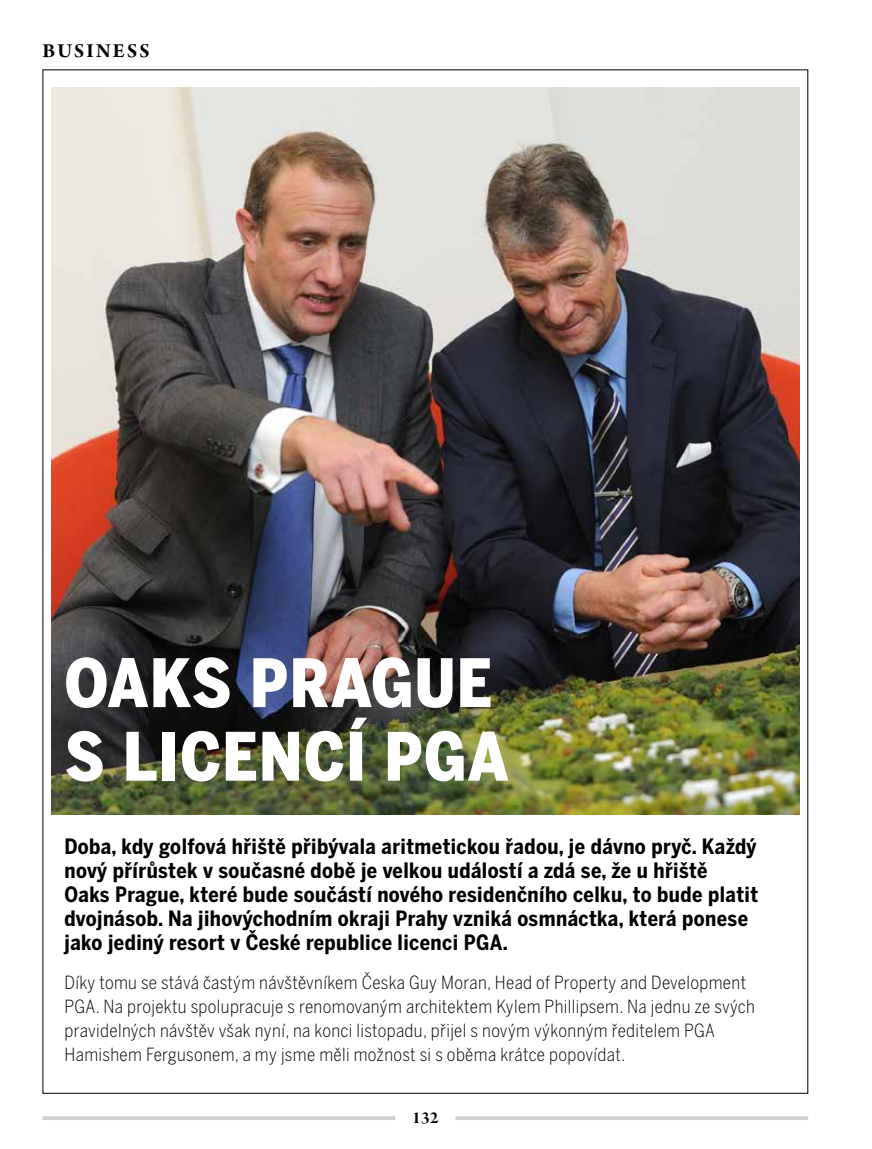
<style>
.page{position:relative;width:872px;height:1149px;background:#fff}
.page>*{position:absolute;margin:0;border:0;box-sizing:border-box;transform-origin:0 0}
.t1{font:900 condensed 66px/73.5px "Benton Sans";letter-spacing:.02em;color:#fff}
.t2{font:700 condensed 21px/24px "Benton Sans";letter-spacing:.02em;color:#000}
.t3{font:21px "Arno Pro Bold Subhead";letter-spacing:.11em;color:#000}
.t4{font:300 condensed 18px/24px "Benton Sans";letter-spacing:.02em;color:#000}
.t5{font:18px "Arno Pro Bold Display";color:#000}
</style>
<div class="page">
<svg style="left:43px;top:1116px;width:352px;height:3px"></svg>
<svg style="left:455px;top:1116px;width:353px;height:3px"></svg>
<img style="left:51px;top:87px;width:748px;height:727px">
<p class="t3" style="left:43px;top:39px;width:108px">BUSINESS</p>
<h1 class="t1" style="left:64px;top:645px;width:446px">OAKS PRAGUE<br>S LICENCÍ PGA</h1>
<p class="t2" style="left:64px;top:833px;width:695px">Doba, kdy golfová hřiště přibývala aritmetickou řadou, je dávno pryč. Každý nový přírůstek v současné době je velkou událostí a zdá se, že u hřiště<br>Oaks Prague, které bude součástí nového residenčního celku, to bude platit dvojnásob. Na jihovýchodním okraji Prahy vzniká osmnáctka, která ponese jako jediný resort v České republice licenci PGA.</p>
<p class="t4" style="left:64px;top:969px;width:692px">Díky tomu se stává častým návštěvníkem Česka Guy Moran, Head of Property and Development PGA. Na projektu spolupracuje s renomovaným architektem Kylem Phillipsem. Na jednu ze svých pravidelných návštěv však nyní, na konci listopadu, přijel s novým výkonným ředitelem PGA Hamishem Fergusonem, a my jsme měli možnost si s oběma krátce popovídat.</p>
<p class="t5" style="left:412px;top:1107px;width:28px">132</p>
</div>
